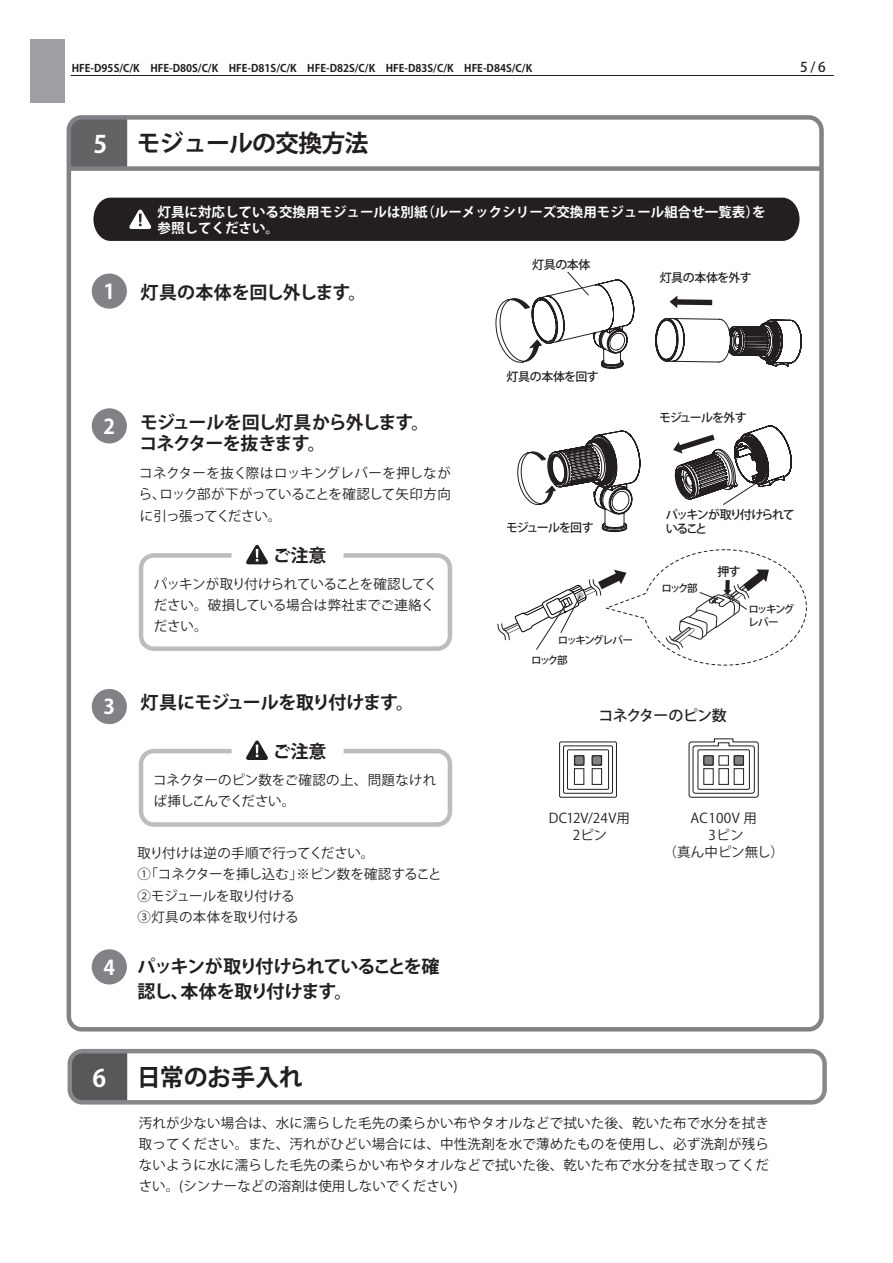
<style>
.page{position:relative;width:893px;height:1263px;background:#fff}
.page>*{position:absolute;margin:0;border:0;box-sizing:border-box;transform-origin:0 0}
.t1{font:700 24px "Koz Go Pro";letter-spacing:-.04em;color:#231f20}
.t2{font:700 24px "Koz Go Pro";letter-spacing:-.01em;color:#231f20}
.t3{font:700 24px "Koz Go Pro";color:#fff}
.t4{font:700 20.25px "Koz Go Pro";color:#fff}
.t5{font:700 18px/21.6px "Koz Go Pro";letter-spacing:-.055em;color:#231f20}
.t6{font:700 18px "Koz Go Pro";letter-spacing:-.015em;color:#231f20}
.t7{font:500 15px "Koz Go Pro";letter-spacing:-.05em;color:#231f20}
.t8{font:13.5px/21.3px "Koz Go Pro";color:#231f20;text-align:justify}
.t9{font:700 13.5px/16.2px "Koz Go Pro";color:#fff}
.t10{font:13.5px/21px "Koz Go Pro";letter-spacing:-.025em;color:#231f20}
.t11{font:500 13.5px "Koz Go Pro";color:#231f20}
.t12{font:500 12px "Koz Go Pro";letter-spacing:-.07em;color:#231f20}
.t13{font:500 12px "Koz Go Pro";letter-spacing:-.04em;color:#231f20}
.t14{font:500 12px/14.4px "Koz Go Pro";letter-spacing:-.125em;color:#231f20}
.t15{font:700 10.5px "Koz Go Pro";color:#231f20}
.t16{font:500 10.5px/19.5px "Koz Go Pro";letter-spacing:-.17em;color:#231f20}
.t17{font:500 10.5px/12.6px "Koz Go Pro";letter-spacing:-.15em;color:#231f20}
.s1{color:#fff}
.s2{font-size:20.25px;color:#fff}
</style>
<div class="page">
<div style="left:73px;top:1054px;width:54px;height:49px;background:#57585a"></div>
<div style="left:68px;top:1049px;width:759px;height:55px;border:4px solid #86888b;border-radius:13px"></div>
<div style="left:30px;top:39px;width:34px;height:64px;background:#9d9fa2"></div>
<hr style="left:71px;top:75px;width:763px;height:1px;background:#231f20">
<div style="left:72px;top:120px;width:55px;height:46px;background:#636366"></div>
<div style="left:67px;top:115px;width:757px;height:916px;border:4px solid #808285;border-radius:13px"></div>
<div style="left:69px;top:166px;width:752px;height:5px;background:#808285"></div>
<svg style="left:246px;top:544px;width:22px;height:20px"></svg>
<div style="left:139px;top:553px;width:313px;height:98px;border:4px solid #bcbdc0;border-radius:13px"></div>
<div style="left:93px;top:198px;width:706px;height:43px;background:#231f20"></div>
<div style="left:92px;top:274px;width:35px;height:35px;background:#808285;border-radius:50%"></div>
<div style="left:92px;top:408px;width:35px;height:35px;background:#808285;border-radius:50%"></div>
<svg style="left:655px;top:318px;width:147px;height:49px"></svg>
<svg style="left:495px;top:272px;width:139px;height:97px"></svg>
<svg style="left:670px;top:296px;width:42px;height:12px"></svg>
<svg style="left:517px;top:431px;width:123px;height:101px"></svg>
<svg style="left:673px;top:425px;width:119px;height:80px"></svg>
<svg style="left:497px;top:549px;width:310px;height:116px"></svg>
<svg style="left:246px;top:740px;width:22px;height:20px"></svg>
<div style="left:139px;top:749px;width:313px;height:78px;border:4px solid #bcbdc0;border-radius:13px"></div>
<div style="left:92px;top:689px;width:35px;height:35px;background:#808285;border-radius:50%"></div>
<div style="left:92px;top:949px;width:35px;height:35px;background:#808285;border-radius:50%"></div>
<div style="left:563px;top:746px;width:50px;height:47px;border:1px solid #231f20"></div>
<div style="left:559px;top:742px;width:58px;height:55px;border:1px solid #231f20"></div>
<div style="left:567px;top:750px;width:42px;height:39px;border:1px solid #231f20"></div>
<div style="left:574px;top:755px;width:10px;height:10px;border:1px solid #231f20"></div>
<div style="left:592px;top:755px;width:10px;height:10px;border:1px solid #231f20"></div>
<div style="left:574px;top:768px;width:10px;height:17px;border:1px solid #231f20"></div>
<div style="left:592px;top:768px;width:10px;height:17px;border:1px solid #231f20"></div>
<div style="left:575px;top:756px;width:9px;height:9px;background:#808285;border-radius:2px"></div>
<div style="left:574px;top:755px;width:10px;height:10px;border:1px solid #231f20;border-radius:2px"></div>
<div style="left:592px;top:756px;width:9px;height:9px;background:#808285;border-radius:2px"></div>
<div style="left:592px;top:755px;width:10px;height:10px;border:1px solid #231f20;border-radius:2px"></div>
<svg style="left:689px;top:738px;width:70px;height:60px"></svg>
<p class="t15" style="left:72px;top:61px;width:462px">HFE-D95S/C/K　HFE-D80S/C/K　HFE-D81S/C/K　HFE-D82S/C/K　HFE-D83S/C/K　HFE-D84S/C/K</p>
<p class="t11" style="left:800px;top:59px;width:27px">5 / 6</p>
<h1 class="t1" style="left:93px;top:128px;width:276px"><span class="s1">5</span> モジュールの交換方法</h1>
<p class="t9" style="left:158px;top:205px;width:610px">灯具に対応している交換用モジュールは別紙（ルーメックシリーズ交換用モジュール組合せ一覧表）を参照してください。</p>
<h2 class="t4" style="left:104px;top:278px;width:13px">1</h2>
<h3 class="t6" style="left:141px;top:280px;width:227px">灯具の本体を回し外します。</h3>
<h3 class="t5" style="left:139px;top:412px;width:291px;text-indent:-36px"><span class="s2">2</span> モジュールを回し灯具から外します。コネクターを抜きます。</h3>
<p class="t8" style="left:139px;top:463px;width:314px">コネクターを抜く際はロッキングレバーを押しながら、ロック部が下がっていることを確認して矢印方向に引っ張ってください。</p>
<h3 class="t5" style="left:273px;top:546px;width:55px">ご注意</h3>
<p class="t10" style="left:154px;top:574px;width:285px">パッキンが取り付けられていることを確認してください。破損している場合は弊社までご連絡ください。</p>
<h2 class="t4" style="left:104px;top:694px;width:13px">3</h2>
<h3 class="t5" style="left:141px;top:693px;width:275px">灯具にモジュールを取り付けます。</h3>
<h3 class="t5" style="left:273px;top:741px;width:55px">ご注意</h3>
<p class="t8" style="left:153px;top:770px;width:285px">コネクターのピン数をご確認の上、問題なければ挿しこんでください。</p>
<h2 class="t4" style="left:104px;top:954px;width:13px">4</h2>
<p class="t8" style="left:138px;top:843px;width:306px;text-align:left">取り付けは逆の手順で行ってください。<br>①「コネクターを挿し込む」※ピン数を確認すること<br>②モジュールを取り付ける<br>③灯具の本体を取り付ける</p>
<h3 class="t5" style="left:138px;top:954px;width:303px;line-height:25.5px">パッキンが取り付けられていることを確認し、本体を取り付けます。</h3>
<p class="t12" style="left:532px;top:257px;width:60px">灯具の本体</p>
<p class="t13" style="left:660px;top:270px;width:94px">灯具の本体を外す</p>
<p class="t13" style="left:507px;top:369px;width:94px">灯具の本体を回す</p>
<p class="t12" style="left:659px;top:410px;width:89px">モジュールを外す</p>
<p class="t12" style="left:506px;top:519px;width:89px">モジュールを回す</p>
<p class="t16" style="left:531px;top:631px;width:103px;text-indent:27px">ロッキングレバーロック部</p>
<p class="t14" style="left:666px;top:508px;width:131px">パッキンが取り付けられていること</p>
<p class="t12" style="left:717px;top:564px;width:25px">押す</p>
<p class="t17" style="left:748px;top:604px;width:48px">ロッキングレバー</p>
<p class="t16" style="left:661px;top:579px;width:38px">ロック部</p>
<p class="t7" style="left:598px;top:706px;width:130px">コネクターのピン数</p>
<p class="t8" style="left:549px;top:810px;width:83px;line-height:17px;text-align:center">DC12V/24V用<br>2ピン</p>
<p class="t8" style="left:663px;top:810px;width:122px;line-height:17px;text-align:center">AC100V 用<br>3ピン<br>（真ん中ピン無し）</p>
<h1 class="t3" style="left:93px;top:1062px;width:15px">6</h1>
<h1 class="t2" style="left:137px;top:1061px;width:167px">日常のお手入れ</h1>
<p class="t8" style="left:139px;top:1113px;width:632px">汚れが少ない場合は、水に濡らした毛先の柔らかい布やタオルなどで拭いた後、乾いた布で水分を拭き取ってください。また、汚れがひどい場合には、中性洗剤を水で薄めたものを使用し、必ず洗剤が残らないように水に濡らした毛先の柔らかい布やタオルなどで拭いた後、乾いた布で水分を拭き取ってください。(シンナーなどの溶剤は使用しないでください)</p>
</div>
